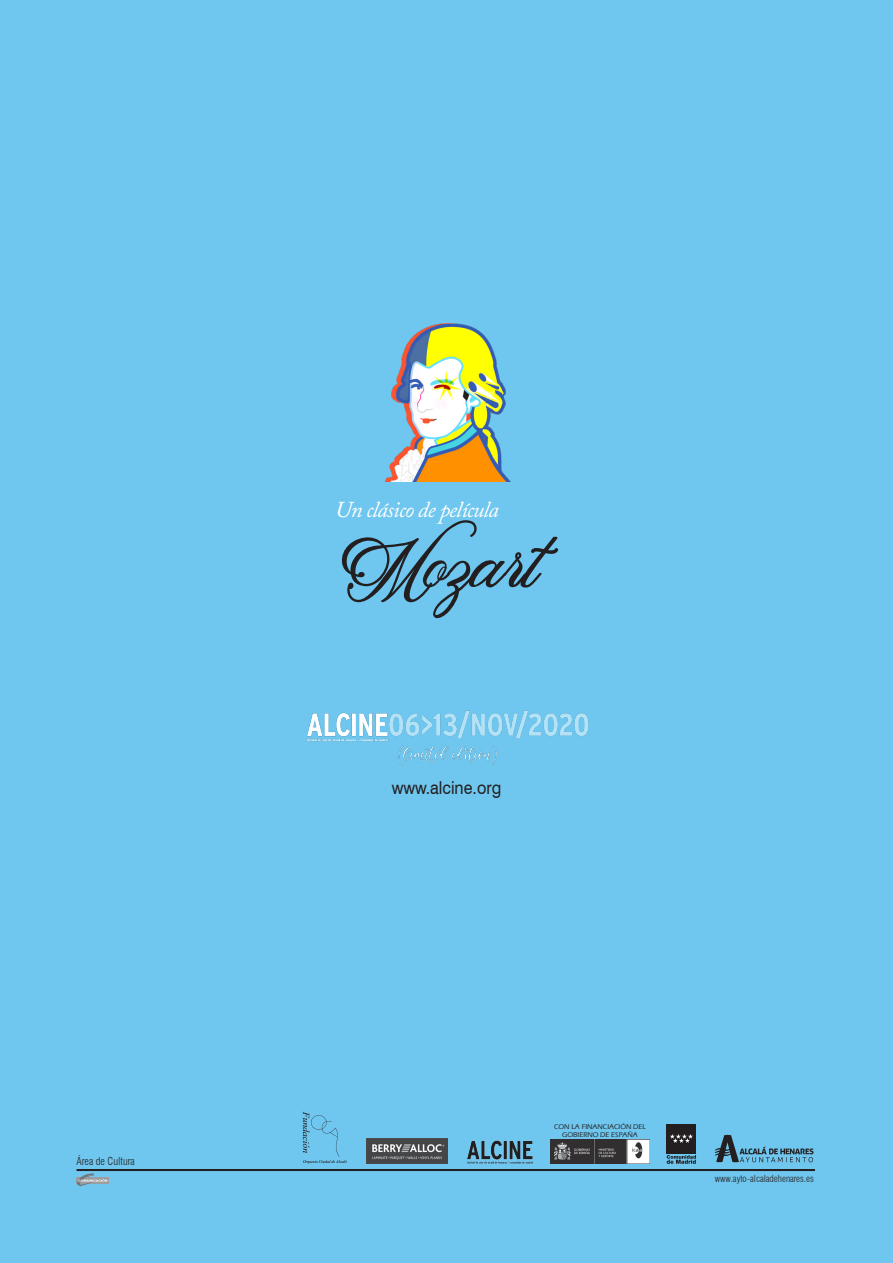
<style>
.page{position:relative;width:893px;height:1263px;background:#6fc6ee}
.page>*{position:absolute;margin:0;border:0;box-sizing:border-box;transform-origin:0 0}
.NEGRITAS{font:76.8px "Beethoven Syinthesa";color:#231f20}
.NEGRITAS-2{font:italic 22.65px "Adobe Caslon Pro";letter-spacing:-.03em;color:#fff}
.t1{font:17.85px "Swiss 721 BT";color:#231f20;scale:.9 1}
.t2{font:300 condensed 10.65px "Swiss 721 BT";color:#231f20}
.t3{font:300 condensed 9.45px "Swiss 721 BT";color:#231f20}
.t4{font:500 7.05px/8.1px "Eras ITC";color:#231f20;text-align:center}
</style>
<div class="page">
<img style="left:384px;top:323px;width:126px;height:159px">
<img style="left:306px;top:710px;width:283px;height:56px">
<svg style="left:107px;top:1177px;width:2px;height:6px"></svg>
<svg style="left:77px;top:1173px;width:30px;height:13px"></svg>
<div style="left:667px;top:1124px;width:29px;height:29px;background:#231f20"></div>
<svg style="left:670px;top:1134px;width:23px;height:9px"></svg>
<svg style="left:667px;top:1155px;width:29px;height:9px"></svg>
<img style="left:714px;top:1134px;width:100px;height:29px">
<img style="left:302px;top:1111px;width:45px;height:53px">
<hr style="left:77px;top:1169px;width:738px;height:2px;background:#231f20">
<img style="left:367px;top:1138px;width:80px;height:25px">
<img style="left:467px;top:1140px;width:66px;height:24px">
<img style="left:551px;top:1139px;width:98px;height:25px">
<p class="t2" style="left:77px;top:1155px;width:60px">Área de Cultura</p>
<p class="NEGRITAS-2" style="left:335px;top:495px;width:165px">Un clásico de película</p>
<p class="NEGRITAS" style="left:342px;top:516px;width:198px">Mozart</p>
<p class="t1" style="left:392px;top:777px;width:123px">www.alcine.org</p>
<p class="t4" style="left:554px;top:1122px;width:93px">CON LA FINANCIACIÓN DEL<br>GOBIERNO DE ESPAÑA</p>
<p class="t3" style="left:715px;top:1173px;width:101px">www.ayto-alcaladehenares.es</p>
</div>
